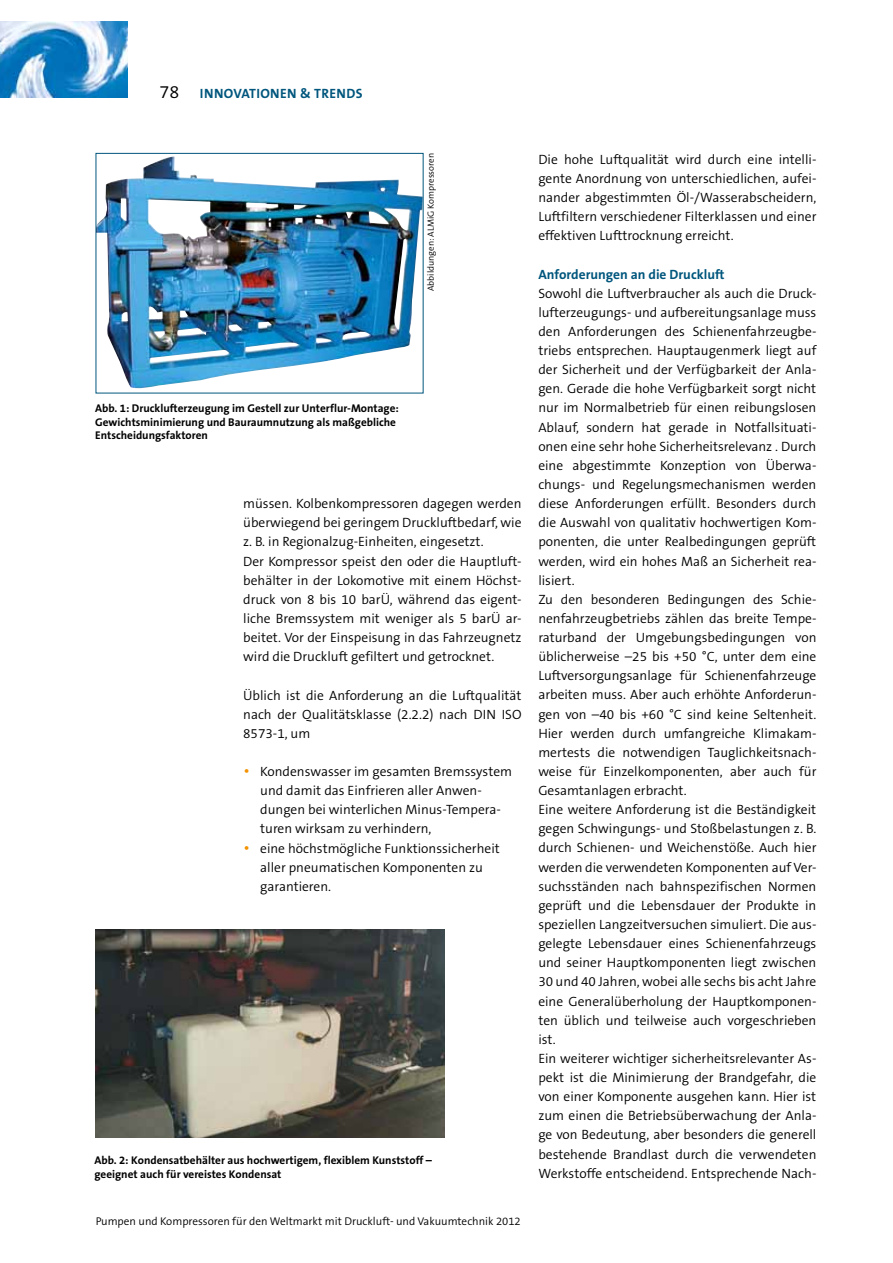
<style>
.page{position:relative;width:893px;height:1263px;background:#fff}
.page>*{position:absolute;margin:0;border:0;box-sizing:border-box;transform-origin:0 0}
.t1{font:300 13.5px/19.2px "The Sans B4";color:#000}
.t2{font:700 13.5px "The Sans B7";color:#00567d}
.t3{font:700 11.25px/13.5px "The Sans B7";color:#000}
.t4{font:300 11.25px "The Sans B4";color:#000}
.t5{font:300 9px "The Sans B4";color:#000}
.s1{font-family:"The Sans B4";font-weight:300;font-size:18px;color:#000}
.s2{font-size:16.95px;color:#f39200}
</style>
<div class="page">
<img style="left:0;top:21px;width:128px;height:77px">
<img style="left:98px;top:156px;width:323px;height:233px">
<div style="left:96px;top:153px;width:327px;height:240px;border:1px solid #00567d"></div>
<img style="left:95px;top:929px;width:350px;height:209px">
<p class="t2" style="left:159px;top:86px;width:187px"><span class="s1">78</span> Innovationen &amp; trends</p>
<p class="t5" style="left:426px;top:291px;width:140px;rotate:-90deg">Abbildungen: ALMiG Kompressoren</p>
<p class="t3" style="left:95px;top:402px;width:305px">Abb. 1: Drucklufterzeugung im Gestell zur Unterflur-Montage:<br>Gewichtsminimierung und Bauraumnutzung als maßgebliche<br>Entscheidungsfaktoren</p>
<p class="t1" style="left:243px;top:494px;width:280px">müssen. Kolbenkompressoren dagegen werden überwiegend bei geringem Druckluftbedarf, wie z. B. in Regionalzug-Einheiten, eingesetzt.<br>Der Kompressor speist den oder die Hauptluft&shy;behälter in der Lokomotive mit einem Höchst&shy;druck von 8 bis 10 barÜ, während das eigent&shy;liche Bremssystem mit weniger als 5 barÜ ar&shy;beitet. Vor der Einspeisung in das Fahrzeugnetz wird die Druckluft gefiltert und getrocknet.</p>
<p class="t1" style="left:243px;top:686px;width:280px;text-align:justify">Üblich ist die Anforderung an die Luftqualität nach der Qualitätsklasse (2.2.2) nach DIN ISO 8573-1, um</p>
<p class="t1" style="left:260px;top:762px;width:253px;text-indent:-17px"><span class="s2">•</span> Kondenswasser im gesamten Bremssystem und damit das Einfrieren aller Anwen&shy;dungen bei winterlichen Minus-Tempera&shy;turen wirksam zu verhindern,</p>
<p class="t1" style="left:260px;top:839px;width:241px;text-indent:-17px"><span class="s2">•</span> eine höchstmögliche Funktionssicherheit aller pneumatischen Komponenten zu garantieren.</p>
<p class="t3" style="left:94px;top:1154px;width:339px">Abb. 2: Kondensatbehälter aus hochwertigem, flexiblem Kunststoff – geeignet auch für vereistes Kondensat</p>
<p class="t4" style="left:96px;top:1215px;width:427px">Pumpen und Kompressoren für den Weltmarkt mit Druckluft- und Vakuumtechnik 2012</p>
<p class="t1" style="left:538px;top:150px;width:280px;text-align:justify">Die hohe Luftqualität wird durch eine intelli&shy;gente Anordnung von unterschiedlichen, aufei&shy;nander abgestimmten Öl-/Wasserabscheidern, Luftfiltern verschiedener Filterklassen und einer effektiven Lufttrocknung erreicht.</p>
<p class="t2" style="left:538px;top:267px;width:188px">Anforderungen an die Druckluft</p>
<p class="t1" style="left:538px;top:284px;width:280px">Sowohl die Luftverbraucher als auch die Druck&shy;lufterzeugungs- und aufbereitungsanlage muss den Anforderungen des Schienenfahrzeugbe&shy;triebs entsprechen. Hauptaugenmerk liegt auf der Sicherheit und der Verfügbarkeit der Anla&shy;gen. Gerade die hohe Verfügbarkeit sorgt nicht nur im Normalbetrieb für einen reibungslosen Ablauf, sondern hat gerade in Notfallsituati&shy;onen eine sehr hohe Sicherheitsrelevanz . Durch eine abgestimmte Konzeption von Überwa&shy;chungs- und Regelungsmechanismen werden diese Anforderungen erfüllt. Besonders durch die Auswahl von qualitativ hochwertigen Kom&shy;ponenten, die unter Realbedingungen geprüft werden, wird ein hohes Maß an Sicherheit rea&shy;lisiert.<br>Zu den besonderen Bedingungen des Schie&shy;nenfahrzeugbetriebs zählen das breite Tempe&shy;raturband der Umgebungsbedingungen von üblicherweise –25 bis +50 °C, unter dem eine Luftversorgungsanlage für Schienenfahrzeuge arbeiten muss. Aber auch erhöhte Anforderun&shy;gen von –40 bis +60 °C sind keine Seltenheit.<br>Hier werden durch umfangreiche Klimakam&shy;mertests die notwendigen Tauglichkeitsnach&shy;weise für Einzelkomponenten, aber auch für Gesamtanlagen erbracht.<br>Eine weitere Anforderung ist die Beständigkeit gegen Schwingungs- und Stoßbelastungen z. B. durch Schienen- und Weichenstöße. Auch hier werden die verwendeten Komponenten auf Ver&shy;suchsständen nach bahnspezifischen Normen geprüft und die Lebensdauer der Produkte in speziellen Langzeitversuchen simuliert. Die aus&shy;gelegte Lebensdauer eines Schienenfahrzeugs und seiner Hauptkomponenten liegt zwischen 30 und 40 Jahren, wobei alle sechs bis acht Jahre eine Generalüberholung der Hauptkomponen&shy;ten üblich und teilweise auch vorgeschrieben ist.<br>Ein weiterer wichtiger sicherheitsrelevanter As&shy;pekt ist die Minimierung der Brandgefahr, die von einer Komponente ausgehen kann. Hier ist zum einen die Betriebsüberwachung der Anla&shy;ge von Bedeutung, aber besonders die generell bestehende Brandlast durch die verwendeten Werkstoffe entscheidend. Entsprechende Nach-</p>
</div>
